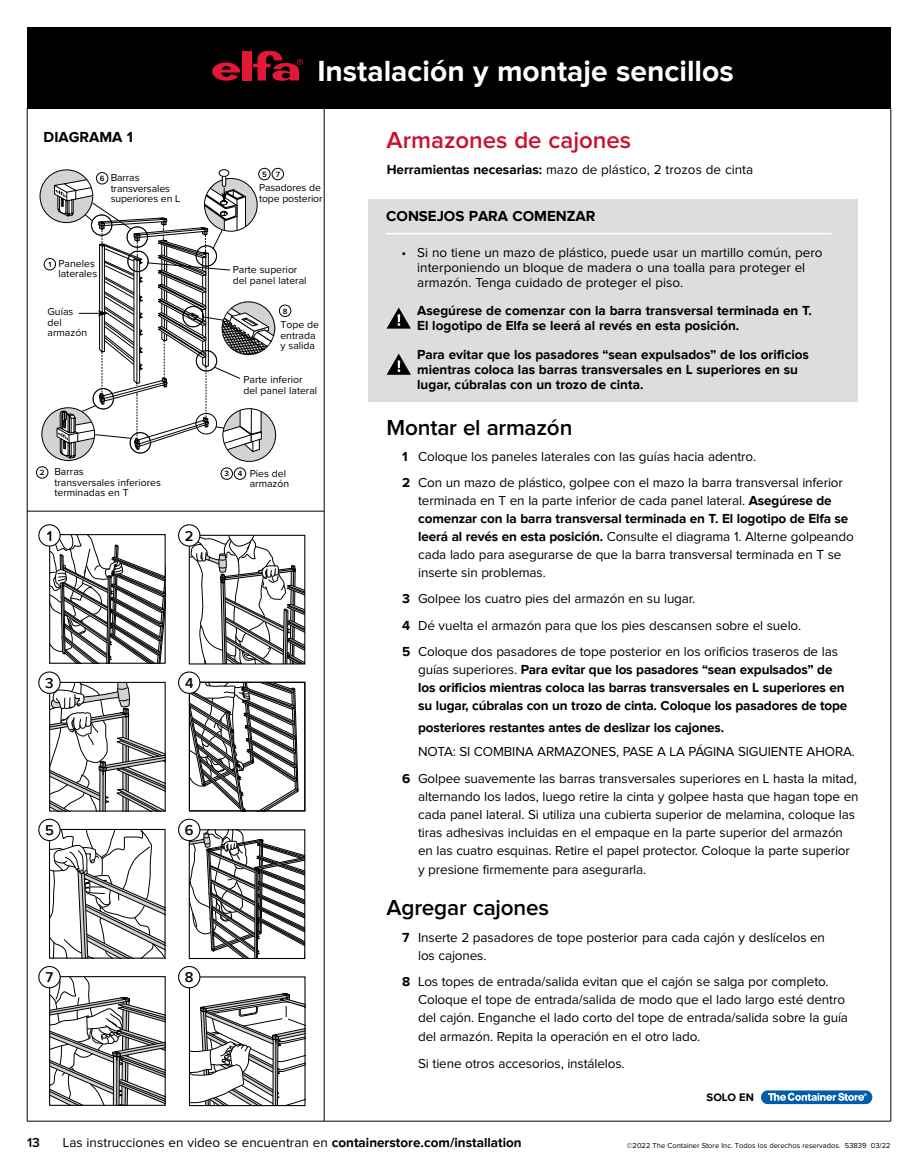
<style>
.page{position:relative;width:918px;height:1175px;background:#fff}
.page>*{position:absolute;margin:0;border:0;box-sizing:border-box;transform-origin:0 0}
.t1{font:700 30px "Proxima Nova";color:#fff}
.t2{font:600 24px "Proxima Nova";color:#ce0e2d}
.t3{font:600 22.5px "Proxima Nova";letter-spacing:-.01em;color:#000}
.t4{font:700 15px "Proxima Nova";color:#000}
.t5{font:600 14.7px "Proxima Nova";color:#000}
.t6{font:13.5px/18px "Proxima Nova";letter-spacing:-.01em;color:#000}
.t7{font:700 13.5px/15px "Proxima Nova";color:#000}
.t8{font:600 13.5px "Proxima Nova";color:#000}
.t9{font:700 11.25px "Proxima Nova";color:#000}
.t10{font:10.5px/10.5px "Proxima Nova";color:#000}
.t11{font:600 7.95px "Proxima Nova";color:#000}
.t12{font:7.5px "Proxima Nova";color:#000}
.s1{font-weight:700}
.s2{font-weight:400}
</style>
<div class="page">
<div style="left:27px;top:27px;width:864px;height:81px;background:#000"></div>
<hr style="left:891px;top:108px;width:1px;height:1012px;background:#000">
<hr style="left:27px;top:1120px;width:864px;height:1px;background:#000">
<hr style="left:324px;top:108px;width:1px;height:1012px;background:#000">
<hr style="left:27px;top:108px;width:1px;height:1012px;background:#000">
<svg style="left:212px;top:62px;width:29px;height:19px"></svg>
<div style="left:242px;top:51px;width:9px;height:30px;background:#e31837"></div>
<svg style="left:253px;top:51px;width:50px;height:30px"></svg>
<svg style="left:761px;top:1090px;width:111px;height:14px;background:#4a8cc2"></svg>
<hr style="left:27px;top:511px;width:297px;height:1px;background:#000">
<div style="left:42px;top:408px;width:53px;height:52px;background:#d1d3d4;border-radius:50%"></div>
<div style="left:40px;top:170px;width:53px;height:53px;background:#d1d3d4;border-radius:50%"></div>
<div style="left:219px;top:169px;width:10px;height:8px;border:1px solid #000;border-radius:50%"></div>
<svg style="left:54px;top:177px;width:221px;height:284px"></svg>
<div style="left:279px;top:305px;width:12px;height:12px;border:1px solid #000;border-radius:50%"></div>
<div style="left:44px;top:258px;width:12px;height:12px;border:1px solid #000;border-radius:50%"></div>
<div style="left:96px;top:172px;width:12px;height:12px;background:#fff;border-radius:50%"></div>
<div style="left:96px;top:172px;width:12px;height:12px;border:1px solid #000;border-radius:50%"></div>
<div style="left:234px;top:467px;width:12px;height:12px;border:1px solid #000;border-radius:50%"></div>
<div style="left:221px;top:467px;width:12px;height:12px;border:1px solid #000;border-radius:50%"></div>
<div style="left:36px;top:466px;width:12px;height:12px;border:1px solid #000;border-radius:50%"></div>
<div style="left:272px;top:168px;width:12px;height:12px;background:#fff;border-radius:50%"></div>
<div style="left:272px;top:168px;width:12px;height:12px;border:1px solid #000;border-radius:50%"></div>
<div style="left:259px;top:168px;width:11px;height:12px;background:#fff;border-radius:50%"></div>
<div style="left:258px;top:168px;width:12px;height:12px;border:1px solid #000;border-radius:50%"></div>
<svg style="left:51px;top:536px;width:113px;height:125px"></svg>
<div style="left:49px;top:534px;width:117px;height:129px;border:1px solid #000"></div>
<div style="left:38px;top:524px;width:23px;height:22px;background:#fff;border:1px solid #000;border-radius:50%"></div>
<svg style="left:191px;top:684px;width:108px;height:125px"></svg>
<div style="left:189px;top:682px;width:116px;height:129px;border:1px solid #000"></div>
<div style="left:178px;top:671px;width:22px;height:23px;background:#fff;border:1px solid #000;border-radius:50%"></div>
<svg style="left:51px;top:831px;width:113px;height:125px"></svg>
<div style="left:49px;top:829px;width:117px;height:129px;border:1px solid #000"></div>
<svg style="left:38px;top:818px;width:23px;height:23px"></svg>
<svg style="left:191px;top:831px;width:112px;height:126px"></svg>
<div style="left:189px;top:829px;width:116px;height:130px;border:1px solid #000"></div>
<div style="left:178px;top:818px;width:22px;height:23px;background:#fff;border:1px solid #000;border-radius:50%"></div>
<svg style="left:51px;top:978px;width:113px;height:125px"></svg>
<div style="left:49px;top:976px;width:117px;height:129px;border:1px solid #000"></div>
<div style="left:38px;top:966px;width:23px;height:22px;background:#fff;border:1px solid #000;border-radius:50%"></div>
<svg style="left:191px;top:993px;width:113px;height:111px"></svg>
<div style="left:189px;top:976px;width:117px;height:130px;border:1px solid #000"></div>
<div style="left:178px;top:966px;width:22px;height:22px;background:#fff;border:1px solid #000;border-radius:50%"></div>
<svg style="left:191px;top:537px;width:112px;height:125px"></svg>
<div style="left:189px;top:535px;width:116px;height:129px;border:1px solid #000"></div>
<div style="left:178px;top:524px;width:22px;height:22px;background:#fff;border:1px solid #000;border-radius:50%"></div>
<svg style="left:51px;top:684px;width:113px;height:125px"></svg>
<div style="left:49px;top:682px;width:117px;height:129px;border:1px solid #000"></div>
<svg style="left:38px;top:671px;width:23px;height:23px"></svg>
<div style="left:369px;top:199px;width:489px;height:203px;background:#dcddde"></div>
<hr style="left:386px;top:233px;width:445px;height:1px;background:#fff">
<svg style="left:387px;top:307px;width:24px;height:21px"></svg>
<svg style="left:387px;top:353px;width:24px;height:22px"></svg>
<p class="t4" style="left:44px;top:128px;width:91px">DIAGRAMA 1</p>
<h1 class="t1" style="left:317px;top:54px;width:418px">Instalación y montaje sencillos</h1>
<h2 class="t2" style="left:387px;top:129px;width:246px">Armazones de cajones</h2>
<p class="t11" style="left:262px;top:170px;width:19px">5 7</p>
<p class="t10" style="left:111px;top:173px;width:71px">Barras transversales superiores en L</p>
<p class="t10" style="left:259px;top:183px;width:65px">Pasadores de tope posterior</p>
<p class="t11" style="left:100px;top:175px;width:6px">6</p>
<p class="t11" style="left:48px;top:261px;width:4px">1</p>
<p class="t10" style="left:58px;top:258px;width:40px">Paneles laterales</p>
<p class="t10" style="left:48px;top:307px;width:41px">Guías del armazón</p>
<p class="t10" style="left:233px;top:265px;width:75px">Parte superior del panel lateral</p>
<p class="t10" style="left:280px;top:320px;width:40px">Tope de entrada y salida</p>
<p class="t11" style="left:283px;top:307px;width:6px">8</p>
<p class="t10" style="left:243px;top:375px;width:75px">Parte inferior del panel lateral</p>
<p class="t10" style="left:54px;top:467px;width:108px">Barras<br>transversales inferiores terminadas en T</p>
<p class="t11" style="left:40px;top:469px;width:6px">2</p>
<p class="t11" style="left:225px;top:470px;width:19px">3 4</p>
<p class="t10" style="left:250px;top:468px;width:41px">Pies del armazón</p>
<p class="t5" style="left:47px;top:524px;width:7px">1</p>
<p class="t5" style="left:185px;top:524px;width:10px">2</p>
<p class="t5" style="left:45px;top:672px;width:10px">3</p>
<p class="t5" style="left:185px;top:672px;width:10px">4</p>
<p class="t5" style="left:45px;top:819px;width:10px">5</p>
<p class="t5" style="left:185px;top:819px;width:10px">6</p>
<p class="t5" style="left:46px;top:966px;width:9px">7</p>
<p class="t5" style="left:185px;top:966px;width:10px">8</p>
<p class="t6" style="left:387px;top:161px;width:368px"><span class="s1">Herramientas necesarias:</span> mazo de plástico, 2 trozos de cinta</p>
<p class="t4" style="left:386px;top:207px;width:211px">CONSEJOS PARA COMENZAR</p>
<p class="t6" style="left:417px;top:245px;width:407px;line-height:15px;text-indent:-16px">• Si no tiene un mazo de plástico, puede usar un martillo común, pero interponiendo un bloque de madera o una toalla para proteger el armazón. Tenga cuidado de proteger el piso.</p>
<p class="t7" style="left:417px;top:304px;width:396px">Asegúrese de comenzar con la barra transversal terminada en T.<br>El logotipo de Elfa se leerá al revés en esta posición.</p>
<p class="t7" style="left:417px;top:347px;width:393px">Para evitar que los pasadores “sean expulsados” de los orificios mientras coloca las barras transversales en L superiores en su lugar, cúbralas con un trozo de cinta.</p>
<h3 class="t3" style="left:387px;top:417px;width:187px">Montar el armazón</h3>
<p class="t6" style="left:402px;top:444px;width:442px;line-height:26.2px"><span class="s1">1</span> Coloque los paneles laterales con las guías hacia adentro.<br><span class="s1">2</span> Con un mazo de plástico, golpee con el mazo la barra transversal inferior</p>
<p class="t6" style="left:418px;top:492px;width:437px">terminada en T en la parte inferior de cada panel lateral. <span class="s1">Asegúrese de comenzar con la barra transversal terminada en T. El logotipo de Elfa se leerá al revés en esta posición.</span> Consulte el diagrama 1. Alterne golpeando cada lado para asegurarse de que la barra transversal terminada en T se inserte sin problemas.</p>
<p class="t6" style="left:402px;top:586px;width:437px;line-height:26.2px"><span class="s1">3</span> Golpee los cuatro pies del armazón en su lugar.<br><span class="s1">4</span> Dé vuelta el armazón para que los pies descansen sobre el suelo.<br><span class="s1">5</span> Coloque dos pasadores de tope posterior en los orificios traseros de las</p>
<p class="t7" style="left:418px;top:660px;width:431px;line-height:18px"><span class="s2">guías superiores.</span> Para evitar que los pasadores “sean expulsados” de los orificios mientras coloca las barras transversales en L superiores en su lugar, cúbralas con un trozo de cinta. Coloque los pasadores de tope</p>
<p class="t7" style="left:418px;top:720px;width:308px">posteriores restantes antes de deslizar los cajones.</p>
<p class="t6" style="left:402px;top:739px;width:456px;line-height:26.2px;text-align:right">NOTA: SI COMBINA ARMAZONES, PASE A LA PÁGINA SIGUIENTE AHORA.<br><span class="s1">6</span> Golpee suavemente las barras transversales superiores en L hasta la mitad,</p>
<p class="t6" style="left:418px;top:787px;width:442px">alternando los lados, luego retire la cinta y golpee hasta que hagan tope en cada panel lateral. Si utiliza una cubierta superior de melamina, coloque las tiras adhesivas incluidas en el empaque en la parte superior del armazón en las cuatro esquinas. Retire el papel protector. Coloque la parte superior</p>
<p class="t6" style="left:418px;top:861px;width:230px">y presione firmemente para asegurarla.</p>
<h3 class="t3" style="left:387px;top:897px;width:164px">Agregar cajones</h3>
<p class="t6" style="left:418px;top:928px;width:408px;text-indent:-16px"><span class="s1">7</span> Inserte 2 pasadores de tope posterior para cada cajón y deslícelos en los cajones.</p>
<p class="t6" style="left:418px;top:973px;width:431px;text-indent:-16px"><span class="s1">8</span> Los topes de entrada/salida evitan que el cajón se salga por completo.<br>Coloque el tope de entrada/salida de modo que el lado largo esté dentro del cajón. Enganche el lado corto del tope de entrada/salida sobre la guía</p>
<p class="t6" style="left:418px;top:1024px;width:284px;line-height:26.2px">del armazón. Repita la operación en el otro lado.<br>Si tiene otros accesorios, instálelos.</p>
<p class="t9" style="left:707px;top:1090px;width:49px">SOLO EN</p>
<p class="t8" style="left:27px;top:1136px;width:14px">13</p>
<p class="t6" style="left:63px;top:1134px;width:460px">Las instrucciones en video se encuentran en <span class="s1">containerstore.com/installation</span></p>
<p class="t12" style="left:627px;top:1141px;width:265px">©2022 The Container Store Inc. Todos los derechos reservados. 53839 03/22</p>
</div>
